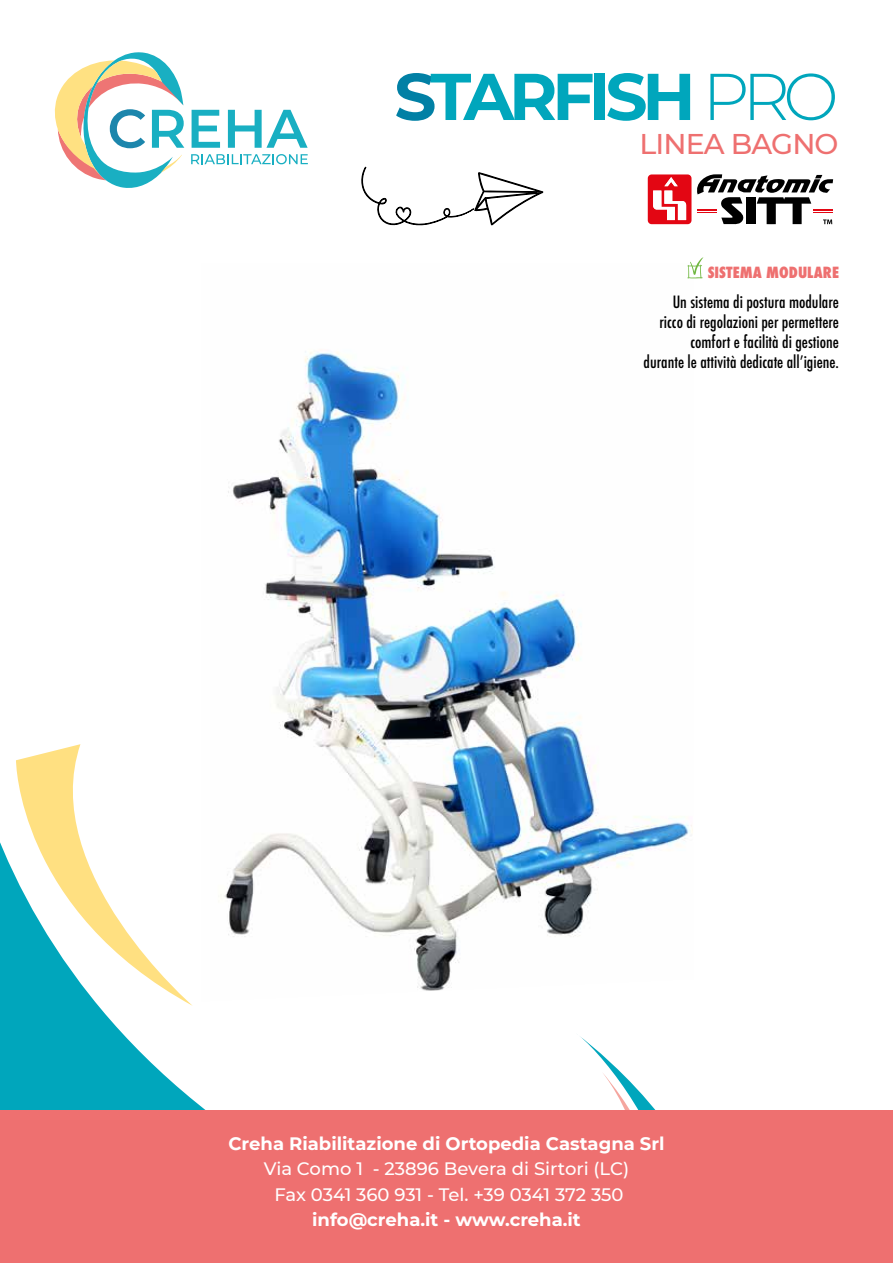
<style>
.page{position:relative;width:893px;height:1263px;background:#fff}
.page>*{position:absolute;margin:0;border:0;box-sizing:border-box;transform-origin:0 0}
.t1{font:700 66px "Montserrat";letter-spacing:-.08em;color:#00a6bc}
.t2{font:500 28.5px "Montserrat";letter-spacing:-.03em;color:#ee7070}
.t3{font:700 18px "Montserrat";color:#fff}
.t4{font:500 18px/25.5px "Montserrat";color:#fff;text-align:center}
.t5{font:500 condensed 16.5px/19.8px "Futura";color:#000;text-align:right}
.t6{font:800 condensed 15px "Futura";color:#ee7070}
.s1{color:#0180a5}
.s2{font-weight:300}
</style>
<div class="page">
<svg style="left:55px;top:52px;width:129px;height:136px"></svg>
<svg style="left:192px;top:110px;width:28px;height:38px"></svg>
<svg style="left:228px;top:110px;width:80px;height:38px"></svg>
<svg style="left:191px;top:154px;width:117px;height:10px"></svg>
<svg style="left:361px;top:166px;width:183px;height:60px"></svg>
<svg style="left:0;top:842px;width:620px;height:268px"></svg>
<svg style="left:16px;top:744px;width:177px;height:262px"></svg>
<div style="left:0;top:1041px;width:164px;height:69px;background:#00a6bc"></div>
<svg style="left:538px;top:1071px;width:118px;height:39px"></svg>
<img style="left:201px;top:278px;width:492px;height:723px">
<svg style="left:687px;top:257px;width:16px;height:21px"></svg>
<svg style="left:648px;top:174px;width:185px;height:51px"></svg>
<div style="left:0;top:1110px;width:893px;height:153px;background:#ee7070"></div>
<h1 class="t1" style="left:394px;top:49px;width:446px"><span class="s1">S</span>TARFISH <span class="s2">PRO</span></h1>
<h2 class="t2" style="left:639px;top:124px;width:201px">LINEA BAGNO</h2>
<p class="t6" style="left:708px;top:263px;width:133px">SISTEMA MODULARE</p>
<p class="t5" style="left:644px;top:292px;width:197px">Un sistema di postura modulare<br>ricco di regolazioni per permettere comfort e facilità di gestione<br>durante le attività dedicate all’igiene.</p>
<p class="t3" style="left:228px;top:1130px;width:438px">Creha Riabilitazione di Ortopedia Castagna Srl</p>
<p class="t4" style="left:264px;top:1155px;width:367px">Via Como 1 - 23896 Bevera di Sirtori (LC)<br>Fax 0341 360 931 - Tel. +39 0341 372 350</p>
<p class="t3" style="left:312px;top:1207px;width:270px">info@creha.it - www.creha.it</p>
</div>
